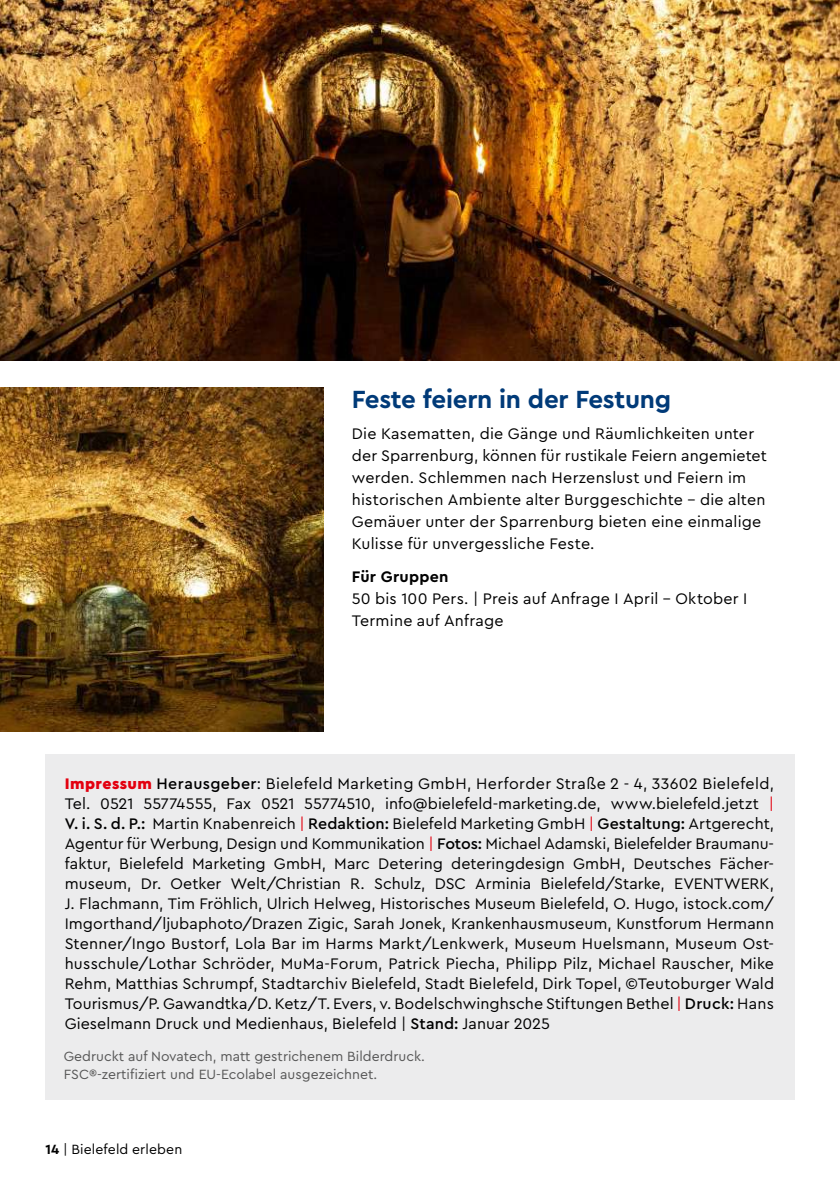
<style>
.page{position:relative;width:840px;height:1191px;background:#fff}
.page>*{position:absolute;margin:0;border:0;box-sizing:border-box;transform-origin:0 0}
.t1{font:700 26px "Cera Bielefeld";letter-spacing:-.01em;color:#003a78}
.t2{font:16px/20px "Cera Bielefeld";letter-spacing:.01em;color:#000}
.t3{font:700 16px "Cera Bielefeld";letter-spacing:.02em;color:#000}
.t4{font:14px/18px "Cera Bielefeld";color:#565656}
.t5{font:14px "Cera Bielefeld";letter-spacing:.01em;color:#000}
.s1{font-weight:900;color:#e3000f}
.s2{font-weight:500}
.s3{color:#e3000f}
.s4{font-weight:700}
</style>
<div class="page">
<img style="left:0;top:387px;width:323px;height:344px">
<img style="left:0;top:0;width:839px;height:360px">
<div style="left:45px;top:754px;width:749px;height:346px;background:#ececed"></div>
<h1 class="t1" style="left:351px;top:382px;width:321px">Feste feiern in der Festung</h1>
<p class="t2" style="left:351px;top:421px;width:416px;line-height:22px">Die Kasematten, die Gänge und Räumlichkeiten unter der Sparrenburg, können für rustikale Feiern angemietet werden. Schlemmen nach Herzenslust und Feiern im historischen Ambiente alter Burggeschichte – die alten Gemäuer unter der Sparrenburg bieten eine einmalige Kulisse für unvergessliche Feste.</p>
<p class="t3" style="left:351px;top:566px;width:98px">Für Gruppen</p>
<p class="t2" style="left:351px;top:587px;width:397px;line-height:22px">50 bis 100 Pers. | Preis auf Anfrage I April – Oktober I<br>Termine auf Anfrage</p>
<p class="t2" style="left:65px;top:773px;width:710px;text-align:justify"><span class="s1">Impressum</span> <span class="s2">Herausgeber</span>: Bielefeld Marketing GmbH, Herforder Straße 2 - 4, 33602 Bielefeld, Tel. 0521 55774555, Fax 0521 55774510, info@bielefeld-marketing.de, www.bielefeld.jetzt <span class="s3">| </span><span class="s2">V. i. S. d. P.:</span> Martin Knabenreich <span class="s3">|</span> <span class="s2">Redaktion:</span> Bielefeld Marketing GmbH <span class="s3">|</span> <span class="s2">Gestaltung:</span> Artgerecht, Agentur für Werbung, Design und Kommunikation <span class="s3">|</span> <span class="s2">Fotos:</span> Michael Adamski, Bielefelder Braumanu&shy;faktur, Bielefeld Marketing GmbH, Marc Detering deteringdesign GmbH, Deutsches Fächer&shy;museum, Dr. Oetker Welt/Christian R. Schulz, DSC Arminia Bielefeld/Starke, EVENTWERK, J. Flachmann, Tim Fröhlich, Ulrich Helweg, Historisches Museum Bielefeld, O. Hugo, istock.com/ Imgorthand/ljubaphoto/Drazen Zigic, Sarah Jonek, Krankenhausmuseum, Kunstforum Hermann Stenner/Ingo Bustorf, Lola Bar im Harms Markt/Lenkwerk, Museum Huelsmann, Museum Ost&shy;husschule/Lothar Schröder, MuMa-Forum, Patrick Piecha, Philipp Pilz, Michael Rauscher, Mike Rehm, Matthias Schrumpf, Stadtarchiv Bielefeld, Stadt Bielefeld, Dirk Topel, ©Teutoburger Wald Tourismus/P. Gawandtka/D. Ketz/T. Evers, v. Bodelschwinghsche Stiftungen Bethel <span class="s3">|</span> <span class="s2">Druck:</span> Hans Gieselmann Druck und Medienhaus, Bielefeld | <span class="s2">Stand:</span> Januar 2025</p>
<p class="t4" style="left:64px;top:1046px;width:362px">Gedruckt auf Novatech, matt gestrichenem Bilderdruck.<br>FSC®-zertifiziert und EU-Ecolabel ausgezeichnet.</p>
<p class="t5" style="left:45px;top:1140px;width:138px"><span class="s4">14</span> | Bielefeld erleben</p>
</div>
